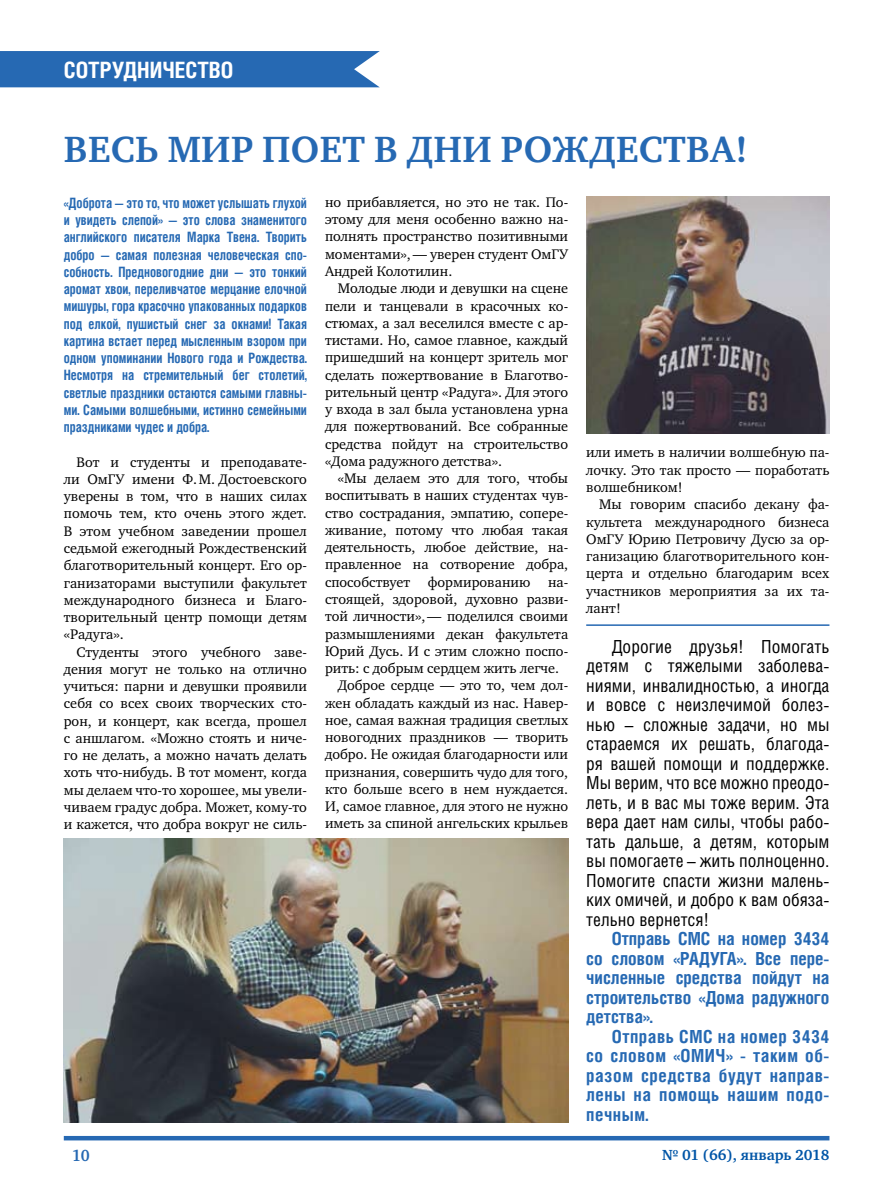
<style>
.page{position:relative;width:872px;height:1191px;background:#fff}
.page>*{position:absolute;margin:0;border:0;box-sizing:border-box;transform-origin:0 0}
.t1{font:700 37.5px "Charter ITC";letter-spacing:.01em;color:#2669b3}
.t2{font:700 22.5px "Helios Cond C";color:#fff}
.t3{font:18px/19.5px "Helios Cond C";color:#000;text-align:justify}
.t4{font:700 18px/19.5px "Helios Cond C";letter-spacing:.03em;color:#2669b3;text-align:justify}
.t5{font:700 18px/19.5px "Helios Cond C";color:#2669b3}
.t6{font:700 16.5px "Charter ITC";color:#2669b3;scale:.93 1}
.t7{font:700 15px "Charter ITC";color:#0055a7}
.t8{font:14.25px/17.2px "Charter ITC";color:#000;text-align:justify}
.t9{font:700 14.25px/17.2px "Helios Cond C";color:#2669b3;text-align:justify;scale:.9 1}
</style>
<div class="page">
<div style="left:0;top:51px;width:380px;height:36px;background:#2669b3"></div>
<img style="left:64px;top:838px;width:504px;height:284px">
<img style="left:586px;top:196px;width:243px;height:238px">
<hr style="left:586px;top:624px;width:243px;height:2px;background:#2669b3">
<hr style="left:64px;top:1136px;width:765px;height:4px;background:#2669b3">
<h2 class="t2" style="left:64px;top:57px;width:13px">СОТРУДНИЧЕСТВО</h2>
<h1 class="t1" style="left:64px;top:126px;width:685px">Весь мир поет в дни Рождества!</h1>
<p class="t9" style="left:64px;top:194px;width:272px">«Доброта — это то, что может услышать глухой и увидеть слепой» — это слова знаменитого английского писателя Марка Твена. Творить добро — самая полезная человеческая спо&shy;собность. Предновогодние дни — это тонкий аромат хвои, переливчатое мерцание елочной мишуры, гора красочно упакованных подарков под елкой, пушистый снег за окнами! Такая картина встает перед мысленным взором при одном упоминании Нового года и Рождества.<br>Несмотря на стремительный бег столетий, светлые праздники остаются самыми главны&shy;ми. Самыми волшебными, истинно семейными праздниками чудес и добра.</p>
<p class="t8" style="left:64px;top:453px;width:245px;text-indent:13px">Вот и студенты и преподавате&shy;ли ОмГУ имени Ф.М. Достоевского уверены в том, что в наших силах помочь тем, кто очень этого ждет.<br>В этом учебном заведении прошел седьмой ежегодный Рождественский благотворительный концерт. Его ор&shy;ганизаторами выступили факультет международного бизнеса и Благо&shy;творительный центр помощи детям «Радуга».</p>
<p class="t8" style="left:64px;top:643px;width:245px;text-indent:13px">Студенты этого учебного заве&shy;дения могут не только на отлично учиться: парни и девушки проявили себя со всех своих творческих сто&shy;рон, и концерт, как всегда, прошел с аншлагом. «Можно стоять и ниче&shy;го не делать, а можно начать делать хоть что-нибудь. В тот момент, когда мы делаем что-то хорошее, мы увели&shy;чиваем градус добра. Может, кому-то и кажется, что добра вокруг не силь-</p>
<p class="t8" style="left:325px;top:193px;width:245px">но прибавляется, но это не так. По&shy;этому для меня особенно важно на&shy;полнять пространство позитивными моментами»,— уверен студент ОмГУ Андрей Колотилин.</p>
<p class="t8" style="left:325px;top:280px;width:245px;text-indent:13px">Молодые люди и девушки на сцене пели и танцевали в красочных ко&shy;стюмах, а зал веселился вместе с ар&shy;тистами. Но, самое главное, каждый пришедший на концерт зритель мог сделать пожертвование в Благотво&shy;рительный центр «Радуга». Для этого у входа в зал была установлена урна для пожертвований. Все собранные средства пойдут на строительство «Дома радужного детства».</p>
<p class="t8" style="left:338px;top:469px;width:232px">«Мы делаем это для того, чтобы</p>
<p class="t8" style="left:325px;top:487px;width:245px">воспитывать в наших студентах чув-</p>
<p class="t8" style="left:325px;top:504px;width:245px">ство сострадания, эмпатию, сопере-</p>
<p class="t8" style="left:325px;top:521px;width:245px">живание, потому что любая такая</p>
<p class="t8" style="left:325px;top:538px;width:245px">деятельность, любое действие, на-</p>
<p class="t8" style="left:325px;top:556px;width:245px">правленное на сотворение добра,</p>
<p class="t8" style="left:325px;top:573px;width:245px">способствует формированию на-</p>
<p class="t8" style="left:325px;top:590px;width:245px">стоящей, здоровой, духовно разви-</p>
<p class="t8" style="left:325px;top:608px;width:245px">той личности»,— поделился своими</p>
<p class="t8" style="left:325px;top:625px;width:245px">размышлениями декан факультета</p>
<p class="t8" style="left:325px;top:642px;width:245px">Юрий Дусь. И с этим сложно поспо-</p>
<p class="t8" style="left:325px;top:659px;width:236px">рить: с добрым сердцем жить легче.</p>
<p class="t8" style="left:338px;top:677px;width:232px">Доброе сердце — это то, чем дол-</p>
<p class="t8" style="left:325px;top:694px;width:245px">жен обладать каждый из нас. Навер-</p>
<p class="t8" style="left:325px;top:711px;width:245px">ное, самая важная традиция светлых</p>
<p class="t8" style="left:325px;top:728px;width:245px">новогодних праздников — творить</p>
<p class="t8" style="left:325px;top:746px;width:245px">добро. Не ожидая благодарности или</p>
<p class="t8" style="left:325px;top:763px;width:245px">признания, совершить чудо для того,</p>
<p class="t8" style="left:325px;top:780px;width:245px">кто больше всего в нем нуждается.</p>
<p class="t8" style="left:325px;top:797px;width:245px">И, самое главное, для этого не нужно</p>
<p class="t8" style="left:325px;top:815px;width:245px">иметь за спиной ангельских крыльев</p>
<p class="t8" style="left:586px;top:444px;width:245px">или иметь в наличии волшебную па&shy;лочку. Это так просто — поработать волшебником!</p>
<p class="t8" style="left:586px;top:496px;width:245px;text-indent:13px">Мы говорим спасибо декану фа&shy;культета международного бизнеса ОмГУ Юрию Петровичу Дусю за ор&shy;ганизацию благотворительного кон&shy;церта и отдельно благодарим всех участников мероприятия за их та&shy;лант!</p>
<p class="t3" style="left:586px;top:636px;width:245px;text-indent:26px">Дорогие друзья! Помогать детям с тяжелыми заболева&shy;ниями, инвалидностью, а иногда и вовсе с неизлечимой болез&shy;нью – сложные задачи, но мы стараемся их решать, благода&shy;ря вашей помощи и поддержке.<br>Мы верим, что все можно преодо&shy;леть, и в вас мы тоже верим. Эта вера дает нам силы, чтобы рабо&shy;тать дальше, а детям, которым вы помогаете – жить полноценно.<br>Помогите спасти жизни малень&shy;ких омичей, и добро к вам обяза&shy;тельно вернется!</p>
<p class="t5" style="left:586px;top:928px;width:245px;text-indent:26px">Отправь СМС на номер 3434 со словом «РАДУГА</p>
<p class="t4" style="left:586px;top:948px;width:245px;text-indent:150px">». Все пере&shy;численные средства пойдут на строительство «Дома радужного детства».</p>
<p class="t4" style="left:586px;top:1026px;width:245px;text-indent:26px">Отправь СМС на номер 3434 со словом «ОМИЧ» - таким об&shy;разом средства будут направ&shy;лены на помощь нашим подо&shy;печным.</p>
<p class="t6" style="left:72px;top:1144px;width:20px">10</p>
<p class="t7" style="left:662px;top:1145px;width:169px">№ 01 (66), январь 2018</p>
</div>
